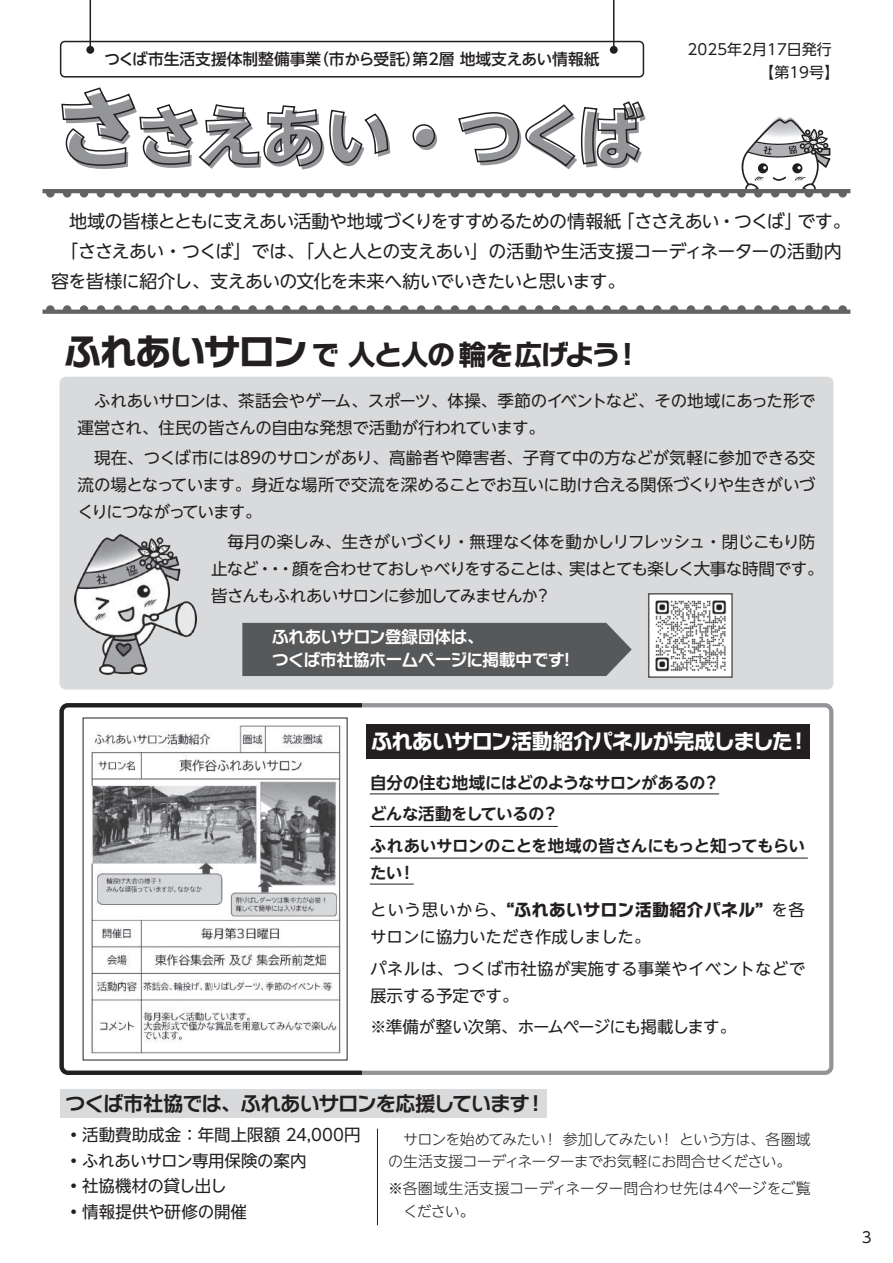
<style>
.page{position:relative;width:893px;height:1263px;background:#fff}
.page>*{position:absolute;margin:0;border:0;box-sizing:border-box;transform-origin:0 0}
.t1{font:800 66px "UD Shin Go NT Pr 6 N";letter-spacing:-.065em;color:#939598}
.t2{font:700 35.55px "Typelabo N Std";letter-spacing:-.03em;color:#231f20}
.t3{font:700 20.4px "Typelabo N Std";letter-spacing:-.025em;color:#fff}
.t4{font:700 19.8px "Typelabo N Std De";letter-spacing:-.03em;color:#231f20}
.t5{font:18px/30px "UD Shin Go NT Pr 6 N";letter-spacing:-.035em;color:#231f20}
.t6{font:16.5px/27px "UD Shin Go NT Pr 6 N";letter-spacing:-.025em;color:#231f20}
.t7{font:16.5px/27px "UD Shin Go NT Pr 6 N";letter-spacing:-.055em;color:#231f20}
.t8{font:700 16.5px/31.5px "UD Shin Go NT Pr 6 N De";letter-spacing:-.03em;color:#231f20}
.t9{font:16.5px/27px "UD Shin Go NT Pr 6 N";color:#231f20}
.t10{font:16.5px/27px "UD Shin Go NT Pr 6 N";letter-spacing:.015em;color:#231f20}
.t11{font:700 16.5px/22.5px "Typelabo N Std De";letter-spacing:-.015em;color:#fff}
.t12{font:16.5px "UD Shin Go NT Pr 6 N";letter-spacing:.005em;color:#231f20}
.t13{font:500 15.75px "UD Shin Go NT Pr 6 N";color:#231f20}
.t14{font:300 15px/22.5px "UD Shin Go NT Pr 6 N";letter-spacing:-.04em;color:#231f20}
.t15{font:300 15px/22.5px "UD Shin Go NT Pr 6 N";letter-spacing:-.01em;color:#231f20}
.t16{font:15px/22.5px "UD Shin Go NT Pr 6 N";color:#231f20}
.s1{font-size:85.8px}
.s2{font-size:27.3px}
.s3{font-family:"UD Shin Go NT Pr 6 N";font-size:27.3px}
.s4{font-family:"UD Shin Go NT Pr 6 N De"}
.s5{font-family:"UD Shin Go NT Pr 6 N"}
.s6{font-weight:700}
.s7{font-family:"Typelabo N Std";font-weight:700}
</style>
<div class="page">
<div style="left:60px;top:1089px;width:486px;height:29px;background:#d9dadc"></div>
<div style="left:366px;top:725px;width:444px;height:34px;background:#231f20"></div>
<div style="left:60px;top:703px;width:773px;height:372px;border:4px solid #939598;border-radius:6px"></div>
<div style="left:60px;top:377px;width:773px;height:312px;background:#d9dadc;border-radius:6px"></div>
<div style="left:60px;top:41px;width:584px;height:37px;border:2px solid #231f20;border-radius:4px"></div>
<hr style="left:90px;top:0;width:1px;height:50px;background:#231f20">
<div style="left:86px;top:46px;width:8px;height:8px;background:#231f20;border-radius:50%"></div>
<hr style="left:613px;top:0;width:1px;height:50px;background:#231f20">
<div style="left:610px;top:46px;width:8px;height:8px;background:#231f20;border-radius:50%"></div>
<svg style="left:43px;top:305px;width:807px;height:9px"></svg>
<svg style="left:43px;top:87px;width:807px;height:111px"></svg>
<hr style="left:377px;top:1128px;width:1px;height:97px;background:#231f20">
<img style="left:651px;top:596px;width:79px;height:79px">
<img style="left:75px;top:535px;width:121px;height:140px">
<hr style="left:370px;top:793px;width:349px;height:1px;background:#231f20">
<hr style="left:370px;top:858px;width:438px;height:1px;background:#231f20">
<hr style="left:370px;top:884px;width:44px;height:1px;background:#231f20">
<hr style="left:370px;top:826px;width:188px;height:1px;background:#231f20">
<svg style="left:60px;top:703px;width:302px;height:372px"></svg>
<div style="left:242px;top:623px;width:390px;height:53px;background:#57585a"></div>
<div style="left:648px;top:593px;width:85px;height:85px;border:2px solid #57585a"></div>
<p class="t13" style="left:104px;top:46px;width:497px">つくば市生活支援体制整備事業（市から受託）第2層 地域支えあい情報紙</p>
<h1 class="t1" style="left:57px;top:85px;width:589px"><span class="s1">さ</span>さえあい・つくば</h1>
<p class="t16" style="left:759px;top:38px;width:82px;text-indent:-71px">2025年2月17日発行【第19号】</p>
<p class="t5" style="left:51px;top:206px;width:801px;text-indent:18px">地域の皆様とともに支えあい活動や地域づくりをすすめるための情報紙「ささえあい・つくば」です。　「ささえあい・つくば」では、「人と人との支えあい」の活動や生活支援コーディネーターの活動内容を皆様に紹介し、支えあいの文化を未来へ紡いでいきたいと思います。</p>
<h2 class="t2" style="left:65px;top:326px;width:578px">ふれあいサロン<span class="s2">で</span> <span class="s3">人</span><span class="s2">と</span><span class="s3">人</span><span class="s2">の</span><span class="s3">輪</span><span class="s2">を</span><span class="s3">広</span><span class="s2">げよう</span><span class="s3">！</span></h2>
<p class="t6" style="left:78px;top:387px;width:739px">　ふれあいサロンは、茶話会やゲーム、スポーツ、体操、季節のイベントなど、その地域にあった形で運営され、住民の皆さんの自由な発想で活動が行われています。</p>
<p class="t6" style="left:78px;top:444px;width:739px;text-align:justify">　現在、つくば市には89のサロンがあり、高齢者や障害者、子育て中の方などが気軽に参加できる交流の場となっています。身近な場所で交流を深めることでお互いに助け合える関係づくりや生きがいづくりにつながっています。</p>
<p class="t7" style="left:211px;top:528px;width:614px">　毎月の楽しみ、生きがいづくり・無理なく体を動かしリフレッシュ・閉じこもり防止など・・・顔を合わせておしゃべりをすることは、実はとても楽しく大事な時間です。皆さんもふれあいサロンに参加してみませんか？</p>
<p class="t11" style="left:272px;top:624px;width:305px">ふれあいサロン<span class="s4">登録団体</span>は<span class="s4">、<br></span>つくば<span class="s4">市社協</span>ホームページに<span class="s4">掲載中</span>です<span class="s4">！</span></p>
<p class="t3" style="left:371px;top:726px;width:439px">ふれあいサロン<span class="s5">活動紹介</span>パネルが<span class="s5">完成</span>しました<span class="s5">！</span></p>
<p class="t8" style="left:370px;top:766px;width:437px">自分の住む地域にはどのようなサロンがあるの？<br>どんな活動をしているの？<br>ふれあいサロンのことを地域の皆さんにもっと知ってもらい</p>
<p class="t8" style="left:370px;top:856px;width:47px">たい！</p>
<p class="t9" style="left:370px;top:896px;width:437px">という思いから、<span class="s6">“</span><span class="s7">ふれあいサロン</span><span class="s6">活動紹介</span><span class="s7">パネル</span><span class="s6">”</span> を各サロンに協力いただき作成しました。</p>
<p class="t10" style="left:370px;top:954px;width:437px">パネルは、つくば市社協が実施する事業やイベントなどで展示する予定です。</p>
<p class="t6" style="left:370px;top:1013px;width:368px">※準備が整い次第、ホームページにも掲載します。</p>
<p class="t4" style="left:66px;top:1089px;width:481px">つくば<span class="s4">市社協</span>では<span class="s4">、</span>ふれあいサロンを<span class="s4">応援</span>しています<span class="s4">！</span></p>
<p class="t12" style="left:66px;top:1122px;width:297px">•活動費助成金：年間上限額 24,000円</p>
<p class="t6" style="left:66px;top:1146px;width:243px">•ふれあいサロン専用保険の案内</p>
<p class="t6" style="left:66px;top:1172px;width:162px">•社協機材の貸し出し</p>
<p class="t12" style="left:66px;top:1198px;width:183px">•情報提供や研修の開催</p>
<p class="t14" style="left:388px;top:1127px;width:424px">　サロンを始めてみたい！ 参加してみたい！ という方は、各圏域の生活支援コーディネーターまでお気軽にお問合せください。</p>
<p class="t15" style="left:403px;top:1176px;width:409px;text-indent:-15px">※各圏域生活支援コーディネーター問合わせ先は4ページをご覧ください。</p>
<p class="t16" style="left:862px;top:1225px;width:11px">3</p>
</div>
